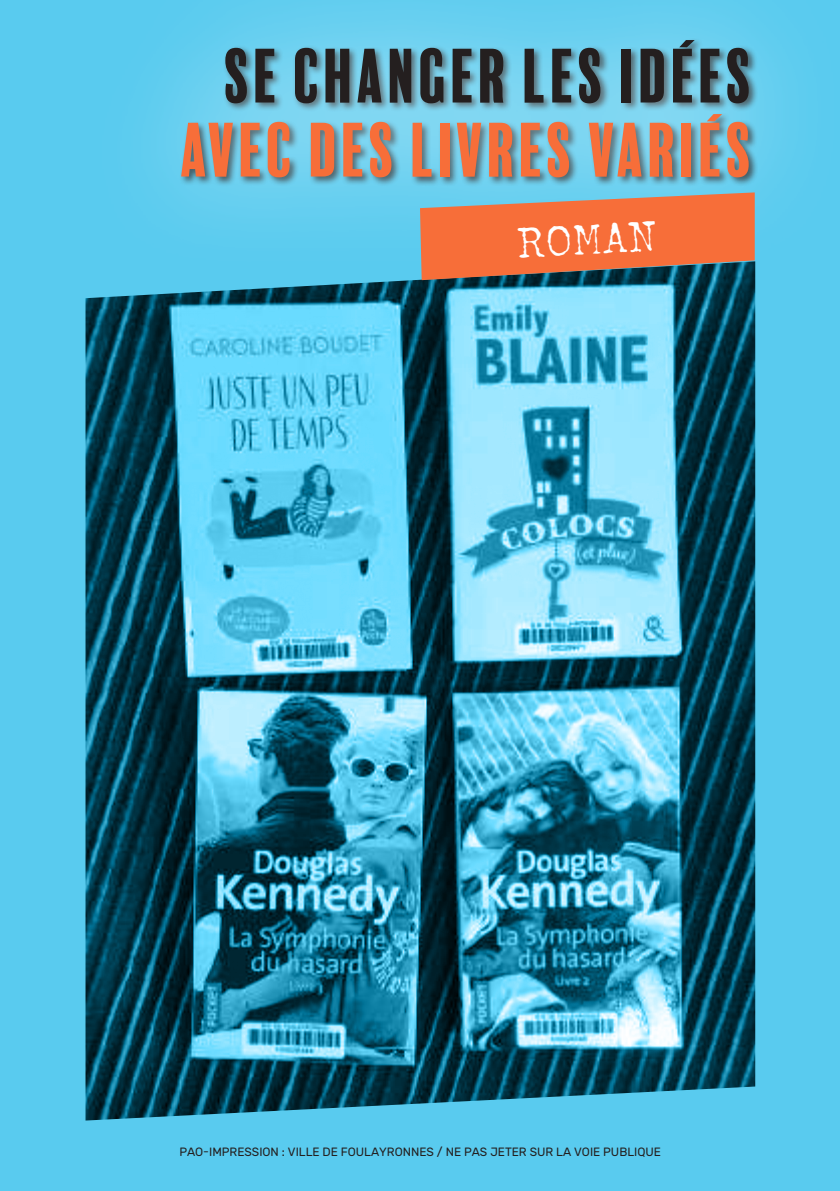
<style>
.page{position:relative;width:840px;height:1191px;background:#fff}
.page>*{position:absolute;margin:0;border:0;box-sizing:border-box;transform-origin:0 0}
.t1{font:70px "Balboa Plus Fill";color:#f76e39}
.t2{font:70px "Balboa Plus Fill";color:#241f1f}
.t3{font:42px "John Doe";color:#fff}
.t4{font:12px "Rubik";color:#241f1f}
</style>
<div class="page">
<div style="left:0;top:0;width:839px;height:1191px;background:#59cbef"></div>
<img style="left:85px;top:279px;width:669px;height:841px">
<div style="left:87px;top:0;width:752px;height:275px;background:#fff;opacity:.75"></div>
<svg style="left:420px;top:192px;width:334px;height:88px;background:#cf734e"></svg>
<h1 class="t2" style="left:224px;top:37px;width:532px">SE CHANGER LES IDÉES</h1>
<h1 class="t1" style="left:180px;top:111px;width:575px">AVEC DES LIVRES VARIÉS</h1>
<h2 class="t3" style="left:515px;top:216px;width:142px;rotate:-3deg">ROMAN</h2>
<p class="t4" style="left:179px;top:1144px;width:483px">PAO-IMPRESSION : VILLE DE FOULAYRONNES / NE PAS JETER SUR LA VOIE PUBLIQUE</p>
</div>
